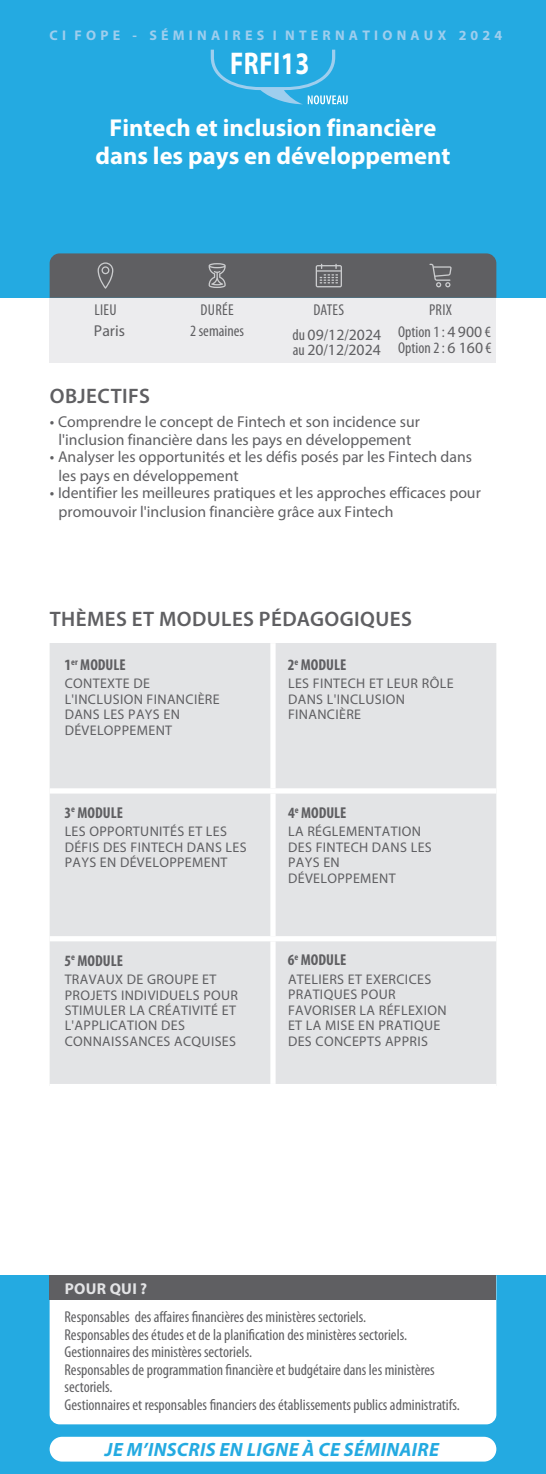
<style>
.page{position:relative;width:546px;height:1474px;background:#fff}
.page>*{position:absolute;margin:0;border:0;box-sizing:border-box;transform-origin:0 0}
.t1{font:700 31.5px "Myriad Pro";letter-spacing:.02em;color:#fff;scale:.8 1}
.t2{font:700 24.5px/28px "Myriad Pro";color:#fff;text-align:center}
.t3{font:600 21px "Myriad Pro";letter-spacing:.02em;color:#5f5f62}
.t4{font:italic 700 19.25px "Myriad Pro";letter-spacing:.02em;color:#24aae1}
.t5{font:condensed 15.75px/17.5px "Myriad Pro";color:#5f5f62;text-align:center}
.t6{font:15.75px/18px "Myriad Pro";color:#5f5f62}
.t7{font:700 condensed 15.75px "Myriad Pro";color:#5f5f62}
.t8{font:700 15.75px "Myriad Pro";letter-spacing:.02em;color:#e3e4e6}
.t9{font:14px/15.4px "Myriad Pro";letter-spacing:.025em;color:#5f5f62}
.t10{font:700 14px "Myriad Pro";letter-spacing:.3em;color:#9eceee}
.s1{font-stretch:normal}
.s2{font-stretch:condensed}
.s3{font-weight:700;font-stretch:condensed}
</style>
<div class="page">
<div style="left:0;top:1275px;width:546px;height:198px;background:#24aae1"></div>
<div style="left:50px;top:298px;width:446px;height:64px;background:#ececee"></div>
<div style="left:50px;top:1300px;width:446px;height:124px;background:#fff"></div>
<div style="left:0;top:0;width:546px;height:298px;background:#24aae1"></div>
<svg style="left:50px;top:253px;width:446px;height:45px;background:#616367"></svg>
<div style="left:50px;top:1275px;width:446px;height:25px;background:#5f5f62"></div>
<div style="left:50px;top:643px;width:446px;height:440px;background:#e3e4e6"></div>
<div style="left:270px;top:643px;width:5px;height:145px;background:#fff"></div>
<div style="left:50px;top:788px;width:223px;height:5px;background:#fff"></div>
<div style="left:273px;top:788px;width:223px;height:5px;background:#fff"></div>
<div style="left:270px;top:793px;width:5px;height:143px;background:#fff"></div>
<div style="left:50px;top:936px;width:223px;height:5px;background:#fff"></div>
<div style="left:273px;top:936px;width:223px;height:5px;background:#fff"></div>
<div style="left:270px;top:941px;width:5px;height:142px;background:#fff"></div>
<svg style="left:211px;top:50px;width:136px;height:54px"></svg>
<div style="left:50px;top:1436px;width:446px;height:25px;background:#fff;border-radius:12px"></div>
<p class="t10" style="left:50px;top:26px;width:454px">CI FOPE - SÉMINAIRES I NTERNATIONAUX 2024</p>
<h1 class="t1" style="left:230px;top:43px;width:100px">FRFI13</h1>
<h2 class="t2" style="left:95px;top:113px;width:356px">Fintech et inclusion financière dans les pays en développement</h2>
<p class="t5" style="left:94px;top:301px;width:24px">LIEU</p>
<p class="t6" style="left:94px;top:321px;width:33px">Paris</p>
<p class="t5" style="left:190px;top:299px;width:55px;line-height:21.7px">DURÉE<br>2 semaines</p>
<p class="t5" style="left:292px;top:297px;width:90px;line-height:25px;text-align:left;text-indent:21px">DATES<br>du <span class="s1">09</span>/<span class="s1">12</span>/<span class="s1">2024</span></p>
<p class="t6" style="left:293px;top:341px;width:89px"><span class="s2">au</span> 20<span class="s2">/</span>12<span class="s2">/</span>2024</p>
<p class="t5" style="left:398px;top:298px;width:94px;line-height:22.4px">PRIX<br>Option 1 : <span class="s1">4 900</span> €</p>
<p class="t5" style="left:398px;top:339px;width:95px">Option 2 : <span class="s1">6 160</span> €</p>
<h3 class="t3" style="left:50px;top:384px;width:102px">OBJECTIFS</h3>
<p class="t6" style="left:50px;top:412px;width:371px;text-align:center"><span class="s3">•</span> Comprendre le concept de Fintech et son incidence sur l'inclusion financière dans les pays en développement</p>
<p class="t6" style="left:59px;top:447px;width:415px;line-height:18.7px;text-indent:-9px"><span class="s3">•</span> Analyser les opportunités et les défis posés par les Fintech dans les pays en développement</p>
<p class="t6" style="left:59px;top:484px;width:424px;text-indent:-9px"><span class="s3">•</span> Identifier les meilleures pratiques et les approches efficaces pour promouvoir l'inclusion financière grâce aux Fintech</p>
<h3 class="t3" style="left:50px;top:607px;width:363px">THÈMES ET MODULES PÉDAGOGIQUES</h3>
<p class="t7" style="left:64px;top:654px;width:63px">1<sup>er</sup> MODULE</p>
<p class="t9" style="left:65px;top:675px;width:156px">CONTEXTE DE<br>L'INCLUSION FINANCIÈRE<br>DANS LES PAYS EN<br>DÉVELOPPEMENT</p>
<p class="t7" style="left:288px;top:654px;width:60px">2<sup>e</sup> MODULE</p>
<p class="t9" style="left:288px;top:675px;width:167px">LES FINTECH ET LEUR RÔLE<br>DANS L'INCLUSION<br>FINANCIÈRE</p>
<p class="t7" style="left:64px;top:802px;width:60px">3<sup>e</sup> MODULE</p>
<p class="t9" style="left:65px;top:823px;width:183px">LES OPPORTUNITÉS ET LES<br>DÉFIS DES FINTECH DANS LES<br>PAYS EN DÉVELOPPEMENT</p>
<p class="t7" style="left:64px;top:950px;width:60px">5<sup>e</sup> MODULE</p>
<p class="t9" style="left:65px;top:971px;width:175px">TRAVAUX DE GROUPE ET<br>PROJETS INDIVIDUELS POUR<br>STIMULER LA CRÉATIVITÉ ET<br>L'APPLICATION DES<br>CONNAISSANCES ACQUISES</p>
<p class="t7" style="left:288px;top:802px;width:60px">4<sup>e</sup> MODULE</p>
<p class="t9" style="left:288px;top:823px;width:145px">LA RÉGLEMENTATION<br>DES FINTECH DANS LES<br>PAYS EN<br>DÉVELOPPEMENT</p>
<p class="t7" style="left:288px;top:950px;width:60px">6<sup>e</sup> MODULE</p>
<p class="t9" style="left:288px;top:971px;width:160px">ATELIERS ET EXERCICES<br>PRATIQUES POUR<br>FAVORISER LA RÉFLEXION<br>ET LA MISE EN PRATIQUE<br>DES CONCEPTS APPRIS</p>
<p class="t8" style="left:65px;top:1278px;width:84px">POUR QUI ?</p>
<p class="t5" style="left:64px;top:1308px;width:397px;text-align:left">Responsables des affaires financières des ministères sectoriels.<br>Responsables des études et de la planification des ministères sectoriels.<br>Gestionnaires des ministères sectoriels.<br>Responsables de programmation financière et budgétaire dans les ministères sectoriels.<br>Gestionnaires et responsables financiers des établissements publics administratifs.</p>
<h3 class="t4" style="left:105px;top:1437px;width:335px">JE M’INSCRIS EN LIGNE À CE SÉMINAIRE</h3>
</div>
